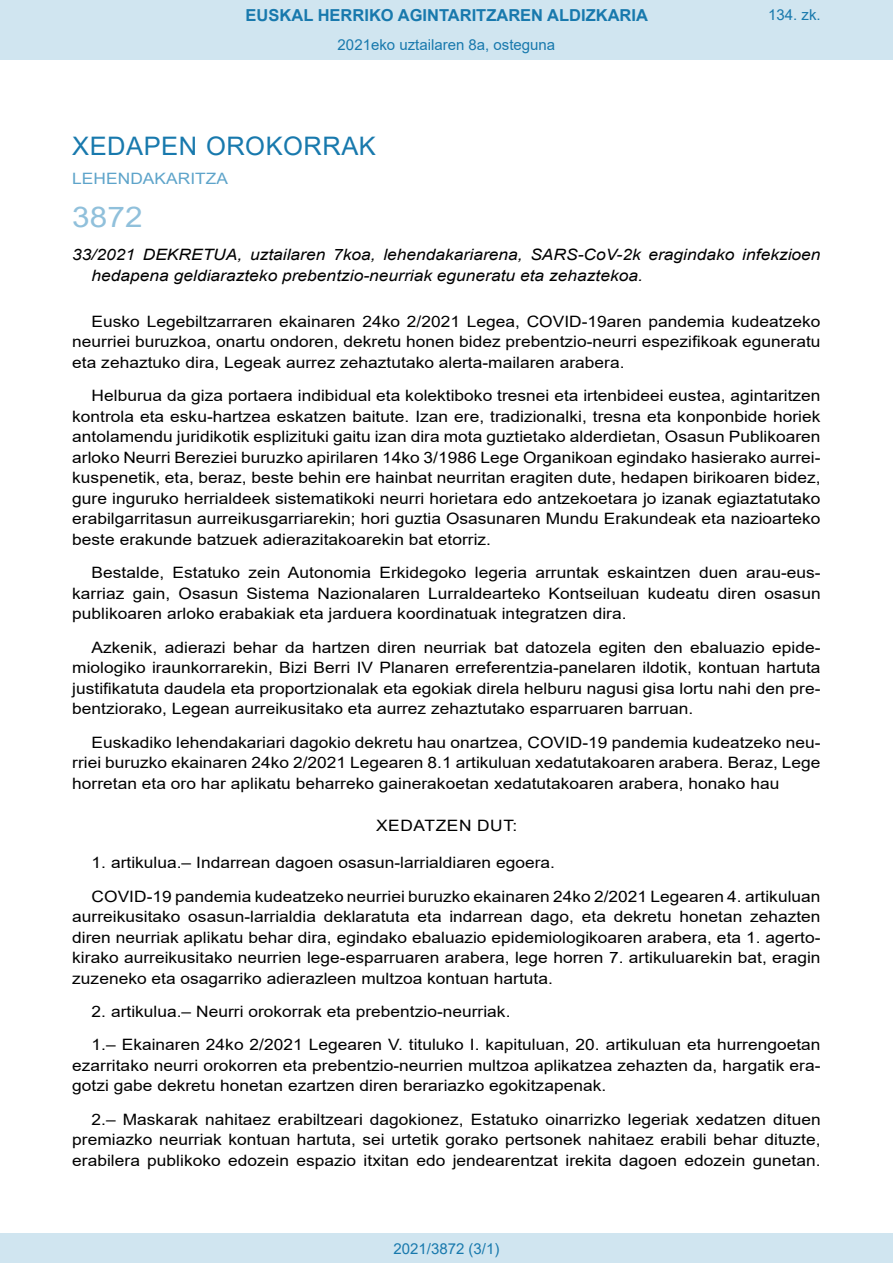
<style>
.page{position:relative;width:893px;height:1263px;background:#fff}
.page>*{position:absolute;margin:0;border:0;box-sizing:border-box;transform-origin:0 0}
.BOPVOrden{font:28.5px "Arial";color:#90c0db;scale:1.11 1}
.BOPVSeccion{font:25.5px "Arial";letter-spacing:.02em;color:#1879ad}
.t1{font:700 16.5px "Arial";color:#1879ad}
.BOPVDetalle{font:15.6px/20.5px "Arial";color:#000;text-align:justify;scale:1.11 1}
.BOPVTitulo{font:italic 15.6px/20.5px "Arial";color:#000;scale:1.11 1}
.BOPVOrganismo{font:15.6px "Arial";letter-spacing:.005em;color:#5ea4ca;scale:1.11 1}
.BOPVClave{font:15.6px "Arial";letter-spacing:.035em;color:#000;scale:1.11 1}
.Paginacion_Centro{font:15px "Arial";color:#1879ad}
</style>
<div class="page">
<div style="left:0;top:0;width:893px;height:60px;background:#d0e5f0"></div>
<div style="left:0;top:1233px;width:893px;height:30px;background:#d0e5f0"></div>
<p class="t1" style="left:246px;top:3px;width:404px">EUSKAL HERRIKO AGINTARITZAREN ALDIZKARIA</p>
<p class="Paginacion_Centro" style="left:338px;top:35px;width:219px">2021eko uztailaren 8a, osteguna</p>
<p class="Paginacion_Centro" style="left:768px;top:5px;width:54px">134. zk.</p>
<p class="BOPVSeccion" style="left:72px;top:128px;width:305px">XEDAPEN OROKORRAK</p>
<p class="BOPVOrganismo" style="left:72px;top:168px;width:142px">LEHENDAKARITZA</p>
<p class="BOPVOrden" style="left:72px;top:197px;width:65px">3872</p>
<p class="BOPVTitulo" style="left:92px;top:245px;width:658px;text-indent:-19px">33/2021 DEKRETUA, uztailaren 7koa, lehendakariarena, SARS-CoV-2k eragindako infekzioen hedapena geldiarazteko prebentzio-neurriak eguneratu eta zehaztekoa.</p>
<p class="BOPVDetalle" style="left:72px;top:311px;width:676px;text-indent:19px">Eusko Legebiltzarraren ekainaren 24ko 2/2021 Legea, COVID-19aren pandemia kudeatzeko neurriei buruzkoa, onartu ondoren, dekretu honen bidez prebentzio-neurri espezifikoak eguneratu eta zehaztuko dira, Legeak aurrez zehaztutako alerta-mailaren arabera.</p>
<p class="BOPVDetalle" style="left:72px;top:385px;width:676px;text-indent:19px">Helburua da giza portaera indibidual eta kolektiboko tresnei eta irtenbideei eustea, agintaritzen kontrola eta esku-hartzea eskatzen baitute. Izan ere, tradizionalki, tresna eta konponbide horiek antolamendu juridikotik esplizituki gaitu izan dira mota guztietako alderdietan, Osasun Publikoaren arloko Neurri Bereziei buruzko apirilaren 14ko 3/1986 Lege Organikoan egindako hasierako aurrei&shy;kuspenetik, eta, beraz, beste behin ere hainbat neurritan eragiten dute, hedapen birikoaren bidez, gure inguruko herrialdeek sistematikoki neurri horietara edo antzekoetara jo izanak egiaztatutako erabilgarritasun aurreikusgarriarekin; hori guztia Osasunaren Mundu Erakundeak eta nazioarteko beste erakunde batzuek adierazitakoarekin bat etorriz.</p>
<p class="BOPVDetalle" style="left:72px;top:562px;width:676px;text-indent:19px">Bestalde, Estatuko zein Autonomia Erkidegoko legeria arruntak eskaintzen duen arau-eus&shy;karriaz gain, Osasun Sistema Nazionalaren Lurraldearteko Kontseiluan kudeatu diren osasun publikoaren arloko erabakiak eta jarduera koordinatuak integratzen dira.</p>
<p class="BOPVDetalle" style="left:72px;top:637px;width:676px;text-indent:19px">Azkenik, adierazi behar da hartzen diren neurriak bat datozela egiten den ebaluazio epide&shy;miologiko iraunkorrarekin, Bizi Berri IV Planaren erreferentzia-panelaren ildotik, kontuan hartuta justifikatuta daudela eta proportzionalak eta egokiak direla helburu nagusi gisa lortu nahi den pre&shy;bentziorako, Legean aurreikusitako eta aurrez zehaztutako esparruaren barruan.</p>
<p class="BOPVDetalle" style="left:72px;top:732px;width:676px;text-indent:19px">Euskadiko lehendakariari dagokio dekretu hau onartzea, COVID-19 pandemia kudeatzeko neu&shy;rriei buruzko ekainaren 24ko 2/2021 Legearen 8.1 artikuluan xedatutakoaren arabera. Beraz, Lege horretan eta oro har aplikatu beharreko gainerakoetan xedatutakoaren arabera, honako hau</p>
<p class="BOPVClave" style="left:376px;top:814px;width:129px">XEDATZEN DUT:</p>
<p class="BOPVDetalle" style="left:92px;top:852px;width:419px">1. artikulua.– Indarrean dagoen osasun-larrialdiaren egoera.</p>
<p class="BOPVDetalle" style="left:72px;top:886px;width:676px;text-indent:19px">COVID-19 pandemia kudeatzeko neurriei buruzko ekainaren 24ko 2/2021 Legearen 4. artikuluan aurreikusitako osasun-larrialdia deklaratuta eta indarrean dago, eta dekretu honetan zehazten diren neurriak aplikatu behar dira, egindako ebaluazio epidemiologikoaren arabera, eta 1. agerto&shy;kirako aurreikusitako neurrien lege-esparruaren arabera, lege horren 7. artikuluarekin bat, eragin zuzeneko eta osagarriko adierazleen multzoa kontuan hartuta.</p>
<p class="BOPVDetalle" style="left:92px;top:1001px;width:379px">2. artikulua.– Neurri orokorrak eta prebentzio-neurriak.</p>
<p class="BOPVDetalle" style="left:72px;top:1034px;width:676px;text-indent:19px">1.– Ekainaren 24ko 2/2021 Legearen V. tituluko I. kapituluan, 20. artikuluan eta hurrengoetan ezarritako neurri orokorren eta prebentzio-neurrien multzoa aplikatzea zehazten da, hargatik era&shy;gotzi gabe dekretu honetan ezartzen diren berariazko egokitzapenak.</p>
<p class="BOPVDetalle" style="left:72px;top:1109px;width:676px;text-indent:19px">2.– Maskarak nahitaez erabiltzeari dagokionez, Estatuko oinarrizko legeriak xedatzen dituen premiazko neurriak kontuan hartuta, sei urtetik gorako pertsonek nahitaez erabili behar dituzte, erabilera publikoko edozein espazio itxitan edo jendearentzat irekita dagoen edozein gunetan.</p>
<p class="Paginacion_Centro" style="left:393px;top:1238px;width:107px">2021/3872 (3/1)</p>
</div>
